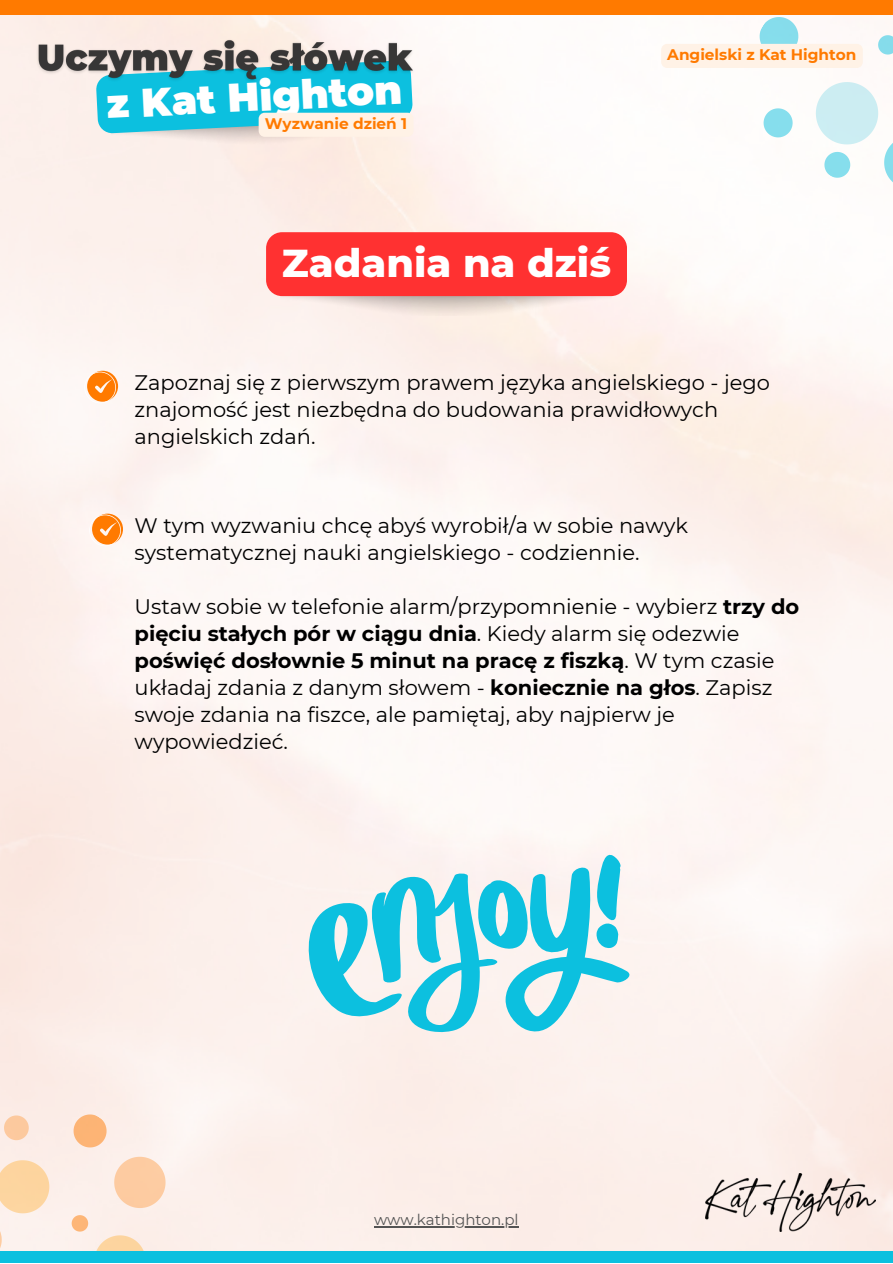
<style>
.page{position:relative;width:893px;height:1264px;background:#fff}
.page>*{position:absolute;margin:0;border:0;box-sizing:border-box;transform-origin:0 0}
.t1{font:900 39.9px "Montserrat";color:#fff}
.t2{font:800 39.75px "Montserrat";color:#fff}
.t3{font:21px/27px "Montserrat";color:#000}
.t4{font:700 15.3px "Montserrat";color:#ff7a00}
.t5{font:15px "Montserrat";color:#545454}
.s1{font-weight:700}
</style>
<div class="page">
<img style="left:0;top:14px;width:892px;height:1237px">
<svg style="left:0;top:1110px;width:33px;height:34px"></svg>
<svg style="left:67px;top:1108px;width:108px;height:143px;background:#fce5d6"></svg>
<svg style="left:0;top:1150px;width:59px;height:101px;background:#fce6cf"></svg>
<div style="left:0;top:0;width:892px;height:14px;background:#ff7a00"></div>
<div style="left:0;top:1251px;width:892px;height:11px;background:#0cc0df"></div>
<img style="left:110px;top:137px;width:293px;height:19px">
<img style="left:32px;top:31px;width:387px;height:55px">
<img style="left:705px;top:1173px;width:170px;height:58px">
<img style="left:280px;top:296px;width:331px;height:19px">
<div style="left:266px;top:232px;width:361px;height:64px;background:#ff3131;border-radius:16px"></div>
<svg style="left:84px;top:371px;width:34px;height:32px"></svg>
<svg style="left:89px;top:513px;width:34px;height:33px"></svg>
<svg style="left:291px;top:850px;width:344px;height:188px"></svg>
<svg style="left:661px;top:14px;width:231px;height:185px"></svg>
<hr style="left:374px;top:1226px;width:144px;height:1px;background:#545454">
<svg style="left:96px;top:60px;width:317px;height:77px;background:#4bbdcf"></svg>
<p class="t1" style="left:105px;top:80px;width:297px;rotate:-3deg">z Kat Highton</p>
<p class="t4" style="left:265px;top:114px;width:144px">Wyzwanie dzień 1</p>
<p class="t2" style="left:282px;top:239px;width:330px">Zadania na dziś</p>
<p class="t4" style="left:667px;top:46px;width:191px">Angielski z Kat Highton</p>
<p class="t3" style="left:135px;top:369px;width:636px">Zapoznaj się z pierwszym prawem języka angielskiego - jego znajomość jest niezbędna do budowania prawidłowych angielskich zdań.</p>
<p class="t3" style="left:135px;top:512px;width:555px">W tym wyzwaniu chcę abyś wyrobił/a w sobie nawyk systematycznej nauki angielskiego - codziennie.</p>
<p class="t3" style="left:135px;top:592px;width:666px">Ustaw sobie w telefonie alarm/przypomnienie - wybierz <span class="s1">trzy do pięciu stałych pór w ciągu dnia</span>. Kiedy alarm się odezwie <span class="s1">poświęć dosłownie 5 minut na pracę z fiszką</span>. W tym czasie układaj zdania z danym słowem - <span class="s1">koniecznie na głos</span>. Zapisz swoje zdania na fiszce, ale pamiętaj, aby najpierw je wypowiedzieć.</p>
<p class="t5" style="left:374px;top:1210px;width:146px">www.kathighton.pl</p>
</div>
